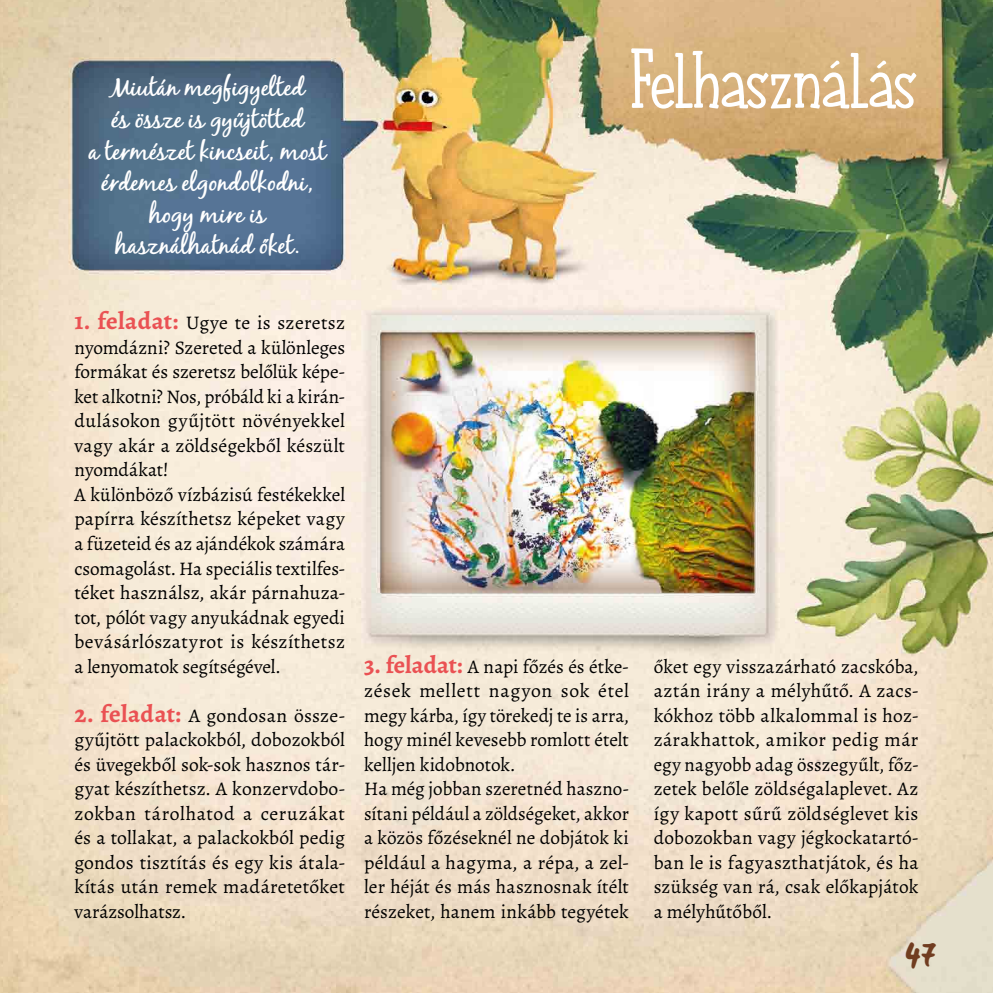
<style>
.page{position:relative;width:993px;height:993px;background:#fff}
.page>*{position:absolute;margin:0;border:0;box-sizing:border-box;transform-origin:0 0}
.t1{font:600 87.5px "Nuuk Better";letter-spacing:-.025em;color:#fff}
.t2{font:35px "Blue Fires Better";color:#7e4629}
.t3{font:24.5px/31.5px "Black Jack Better One Z Bold";color:#fff;text-align:center}
.t4{font:19.25px/24.5px "Alegreya";letter-spacing:.005em;color:#000}
.s1{font-weight:700;font-size:24.5px;color:#ea5153}
</style>
<div class="page">
<img style="left:0;top:0;width:992px;height:992px">
<p class="t3" style="left:89px;top:71px;width:239px">Miután megfigyelted<br>és össze is gyűjtötted<br>a természet kincseit, most érdemes elgondolkodni, hogy mire is használhatnád őket.</p>
<h1 class="t1" style="left:629px;top:30px;width:290px">Felhasználás</h1>
<p class="t4" style="left:74px;top:311px;width:272px"><span class="s1">1. feladat:</span> Ugye te is szeretsz nyomdázni? Szereted a különleges formákat és szeretsz belőlük képe&shy;ket alkotni? Nos, próbáld ki a kirán&shy;dulásokon gyűjtött növényekkel vagy akár a zöldségekből készült nyomdákat!<br>A különböző vízbázisú festékekkel papírra készíthetsz képeket vagy a füzeteid és az ajándékok számára csomagolást. Ha speciális textilfes&shy;téket használsz, akár párnahuza&shy;tot, pólót vagy anyukádnak egyedi bevásárlószatyrot is készíthetsz a lenyomatok segítségével.</p>
<p class="t4" style="left:74px;top:703px;width:272px;text-align:justify"><span class="s1">2. feladat:</span> A gondosan össze&shy;gyűjtött palackokból, dobozokból és üvegekből sok-sok hasznos tár&shy;gyat készíthetsz. A konzervdobo&shy;zokban tárolhatod a ceruzákat és a tollakat, a palackokból pedig gondos tisztítás és egy kis átala&shy;kítás után remek madáretetőket varázsolhatsz.</p>
<p class="t4" style="left:364px;top:654px;width:266px"><span class="s1">3. feladat:</span> A napi főzés és étke&shy;zések mellett nagyon sok étel megy kárba, így törekedj te is arra, hogy minél kevesebb romlott ételt kelljen kidobnotok.<br>Ha még jobban szeretnéd haszno&shy;sítani például a zöldségeket, akkor a közös főzéseknél ne dobjátok ki például a hagyma, a répa, a zel&shy;ler héját és más hasznosnak ítélt részeket, hanem inkább tegyétek</p>
<p class="t4" style="left:653px;top:654px;width:266px;text-align:justify">őket egy visszazárható zacskóba, aztán irány a mélyhűtő. A zacs&shy;kókhoz több alkalommal is hoz&shy;zárakhattok, amikor pedig már egy nagyobb adag összegyűlt, főz&shy;zetek belőle zöldségalaplevet. Az így kapott sűrű zöldséglevet kis dobozokban vagy jégkockatartó&shy;ban le is fagyaszthatjátok, és ha szükség van rá, csak előkapjátok a mélyhűtőből.</p>
<h2 class="t2" style="left:903px;top:931px;width:33px">47</h2>
</div>
